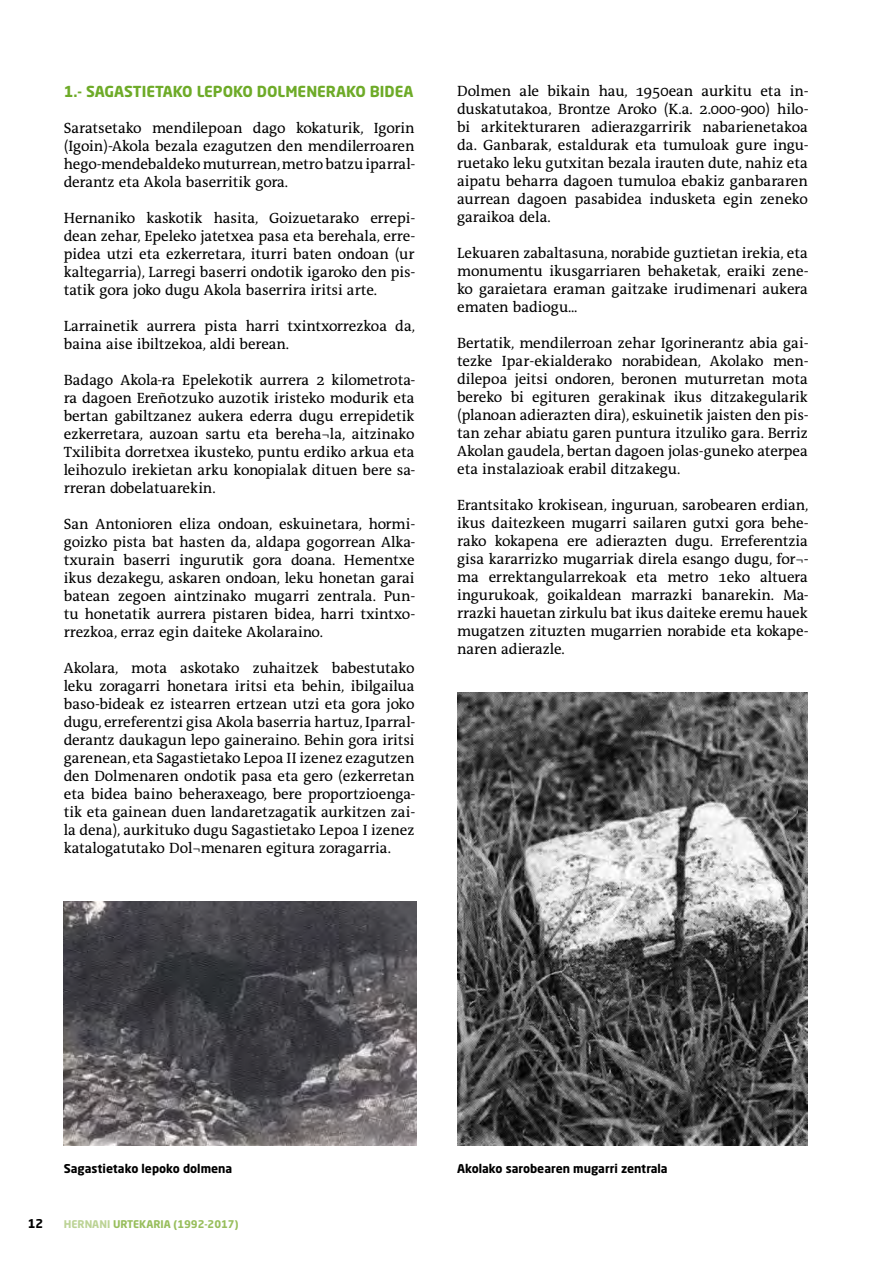
<style>
.page{position:relative;width:893px;height:1263px;background:#fff}
.page>*{position:absolute;margin:0;border:0;box-sizing:border-box;transform-origin:0 0}
.t1{font:15px/18px "The Antiqua Sun";color:#000;text-align:justify}
.t2{font:700 15px "Neo Sans W1 G";color:#6eab28}
.t3{font:700 12px "Neo Sans W1 G";color:#000}
.t4{font:700 10.5px "Neo Sans W1 G";color:#98be5c}
.s1{color:#bcd395}
</style>
<div class="page">
<img style="left:64px;top:901px;width:353px;height:244px">
<img style="left:457px;top:693px;width:351px;height:452px">
<p class="t2" style="left:64px;top:81px;width:351px">1.- SAGASTIETAKO LEPOKO DOLMENERAKO BIDEA</p>
<p class="t1" style="left:64px;top:119px;width:352px">Saratsetako mendilepoan dago kokaturik, Igorin (Igoin)-Akola bezala ezagutzen den mendilerroaren hego-mendebaldeko muturrean, metro batzu iparral&shy;derantz eta Akola baserritik gora.</p>
<p class="t1" style="left:64px;top:209px;width:352px">Hernaniko kaskotik hasita, Goizuetarako errepi&shy;dean zehar, Epeleko jatetxea pasa eta berehala, erre&shy;pidea utzi eta ezkerretara, iturri baten ondoan (ur kaltegarria), Larregi baserri ondotik igaroko den pis&shy;tatik gora joko dugu Akola baserrira iritsi arte.</p>
<p class="t1" style="left:64px;top:317px;width:353px">Larrainetik aurrera pista harri txintxorrezkoa da, baina aise ibiltzekoa, aldi berean.</p>
<p class="t1" style="left:64px;top:371px;width:352px">Badago Akola-ra Epelekotik aurrera 2 kilometrota&shy;ra dagoen Ereñotzuko auzotik iristeko modurik eta bertan gabiltzanez aukera ederra dugu errepidetik ezkerretara, auzoan sartu eta bereha¬la, aitzinako Txilibita dorretxea ikusteko, puntu erdiko arkua eta leihozulo irekietan arku konopialak dituen bere sa&shy;rreran dobelatuarekin.</p>
<p class="t1" style="left:64px;top:515px;width:352px">San Antonioren eliza ondoan, eskuinetara, hormi&shy;goizko pista bat hasten da, aldapa gogorrean Alka&shy;txurain baserri ingurutik gora doana. Hementxe ikus dezakegu, askaren ondoan, leku honetan garai batean zegoen aintzinako mugarri zentrala. Pun&shy;tu honetatik aurrera pistaren bidea, harri txintxo&shy;rrezkoa, erraz egin daiteke Akolaraino.</p>
<p class="t1" style="left:64px;top:659px;width:352px">Akolara, mota askotako zuhaitzek babestutako leku zoragarri honetara iritsi eta behin, ibilgailua baso-bideak ez istearren ertzean utzi eta gora joko dugu, erreferentzi gisa Akola baserria hartuz, Iparral&shy;derantz daukagun lepo gaineraino. Behin gora iritsi garenean, eta Sagastietako Lepoa II izenez ezagutzen den Dolmenaren ondotik pasa eta gero (ezkerretan eta bidea baino beheraxeago, bere proportzioenga&shy;tik eta gainean duen landaretzagatik aurkitzen zai&shy;la dena), aurkituko dugu Sagastietako Lepoa I izenez katalogatutako Dol¬menaren egitura zoragarria.</p>
<p class="t1" style="left:457px;top:83px;width:352px">Dolmen ale bikain hau, 1950ean aurkitu eta in&shy;duskatutakoa, Brontze Aroko (K.a. 2.000-900) hilo&shy;bi arkitekturaren adierazgarririk nabarienetakoa da. Ganbarak, estaldurak eta tumuloak gure ingu&shy;ruetako leku gutxitan bezala irauten dute, nahiz eta aipatu beharra dagoen tumuloa ebakiz ganbararen aurrean dagoen pasabidea indusketa egin zeneko garaikoa dela.</p>
<p class="t1" style="left:457px;top:245px;width:352px">Lekuaren zabaltasuna, norabide guztietan irekia, eta monumentu ikusgarriaren behaketak, eraiki zene&shy;ko garaietara eraman gaitzake irudimenari aukera ematen badiogu...</p>
<p class="t1" style="left:457px;top:335px;width:352px">Bertatik, mendilerroan zehar Igorinerantz abia gai&shy;tezke Ipar-ekialderako norabidean, Akolako men&shy;dilepoa jeitsi ondoren, beronen muturretan mota bereko bi egituren gerakinak ikus ditzakegularik (planoan adierazten dira), eskuinetik jaisten den pis&shy;tan zehar abiatu garen puntura itzuliko gara. Berriz Akolan gaudela, bertan dagoen jolas-guneko aterpea eta instalazioak erabil ditzakegu.</p>
<p class="t1" style="left:457px;top:497px;width:353px">Erantsitako krokisean, inguruan, sarobearen erdian, ikus daitezkeen mugarri sailaren gutxi gora behe&shy;rako kokapena ere adierazten dugu. Erreferentzia gisa kararrizko mugarriak direla esango dugu, for¬- ma errektangularrekoak eta metro 1eko altuera ingurukoak, goikaldean marrazki banarekin. Ma&shy;rrazki hauetan zirkulu bat ikus daiteke eremu hauek mugatzen zituzten mugarrien norabide eta kokape&shy;naren adierazle.</p>
<p class="t3" style="left:64px;top:1161px;width:170px">Sagastietako lepoko dolmena</p>
<p class="t3" style="left:28px;top:1215px;width:17px">12</p>
<p class="t4" style="left:64px;top:1217px;width:176px"><span class="s1">HERNANI</span> URTEKARIA (1992-2017)</p>
<p class="t3" style="left:457px;top:1161px;width:212px">Akolako sarobearen mugarri zentrala</p>
</div>
